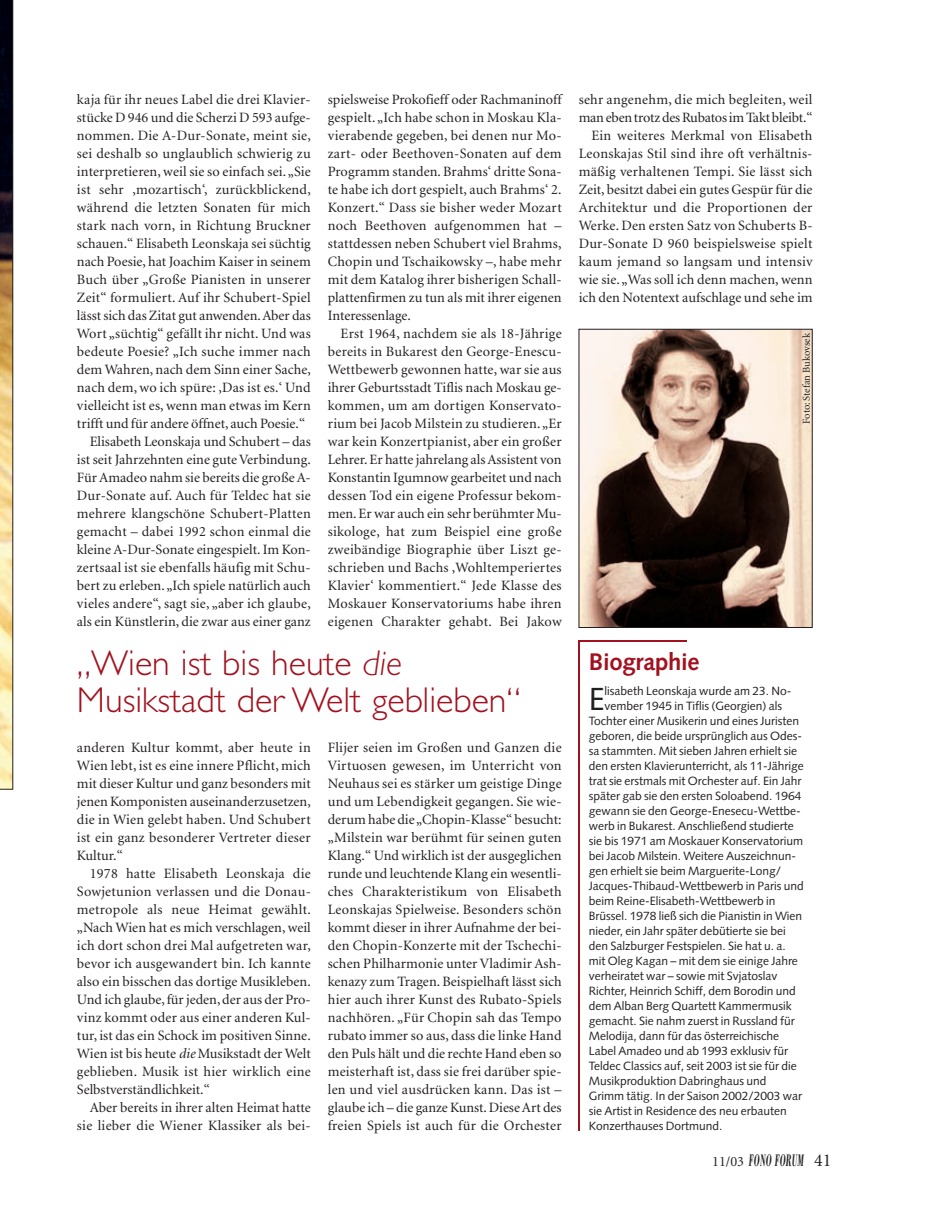
<style>
.page{position:relative;width:930px;height:1215px;background:#fff}
.page>*{position:absolute;margin:0;border:0;box-sizing:border-box;transform-origin:0 0}
.t1{font:300 36px/37.5px "Gill Sans";color:#a2111f}
.t2{font:31.95px "Syntax";color:#231f20}
.t3{font:700 24px "Syntax";letter-spacing:-.01em;color:#a2111f}
.t4{font:italic 700 17.25px "Bodoni";letter-spacing:.025em;color:#231f20;scale:.45 1}
.t5{font:14.25px/18px "Minion";letter-spacing:.01em;color:#231f20;text-align:justify}
.t6{font:12px "Syntax";color:#231f20}
.t7{font:10.5px "Minion";color:#231f20}
.s1{font-style:italic}
.s2{font-family:"Minion";font-weight:400;font-style:normal;font-size:14.25px}
.s3{font-family:"Minion";font-weight:400;font-style:normal;font-size:18px}
</style>
<div class="page">
<svg style="left:0;top:0;width:13px;height:790px;background:#9a8864"></svg>
<hr style="left:579px;top:640px;width:108px;height:2px;background:#a2111f">
<hr style="left:579px;top:641px;width:1px;height:489px;background:#a2111f">
<img style="left:581px;top:331px;width:230px;height:295px">
<div style="left:579px;top:329px;width:234px;height:299px;border:1px solid #231f20"></div>
<p class="t5" style="left:77px;top:92px;width:235px">kaja für ihr neues Label die drei Klavier-</p>
<p class="t5" style="left:77px;top:110px;width:235px">stücke D 946 und die Scherzi D 593 aufge-</p>
<p class="t5" style="left:77px;top:128px;width:235px">nommen. Die A-Dur-Sonate, meint sie,</p>
<p class="t5" style="left:77px;top:146px;width:235px">sei deshalb so unglaublich schwierig zu</p>
<p class="t5" style="left:77px;top:164px;width:235px">interpretieren, weil sie so einfach sei.„Sie</p>
<p class="t5" style="left:77px;top:182px;width:235px">ist sehr ,mozartisch‘, zurückblickend,</p>
<p class="t5" style="left:77px;top:200px;width:235px">während die letzten Sonaten für mich</p>
<p class="t5" style="left:77px;top:218px;width:235px">stark nach vorn, in Richtung Bruckner</p>
<p class="t5" style="left:77px;top:236px;width:235px">schauen.“ Elisabeth Leonskaja sei süchtig</p>
<p class="t5" style="left:77px;top:254px;width:235px">nach Poesie, hat Joachim Kaiser in seinem</p>
<p class="t5" style="left:77px;top:272px;width:235px">Buch über „Große Pianisten in unserer</p>
<p class="t5" style="left:77px;top:290px;width:235px">Zeit“ formuliert. Auf ihr Schubert-Spiel</p>
<p class="t5" style="left:77px;top:308px;width:235px">lässt sich das Zitat gut anwenden.Aber das</p>
<p class="t5" style="left:77px;top:326px;width:235px">Wort „süchtig“ gefällt ihr nicht. Und was</p>
<p class="t5" style="left:77px;top:344px;width:235px">bedeute Poesie? „Ich suche immer nach</p>
<p class="t5" style="left:77px;top:362px;width:235px">dem Wahren, nach dem Sinn einer Sache,</p>
<p class="t5" style="left:77px;top:380px;width:235px">nach dem, wo ich spüre: ,Das ist es.‘ Und</p>
<p class="t5" style="left:77px;top:398px;width:235px">vielleicht ist es, wenn man etwas im Kern</p>
<p class="t5" style="left:77px;top:416px;width:230px">trifft und für andere öffnet, auch Poesie.“</p>
<p class="t5" style="left:90px;top:434px;width:223px">Elisabeth Leonskaja und Schubert – das</p>
<p class="t5" style="left:77px;top:452px;width:235px">ist seit Jahrzehnten eine gute Verbindung.</p>
<p class="t5" style="left:77px;top:470px;width:235px">Für Amadeo nahm sie bereits die große A-</p>
<p class="t5" style="left:77px;top:488px;width:235px">Dur-Sonate auf. Auch für Teldec hat sie</p>
<p class="t5" style="left:77px;top:506px;width:235px">mehrere klangschöne Schubert-Platten</p>
<p class="t5" style="left:77px;top:524px;width:235px">gemacht – dabei 1992 schon einmal die</p>
<p class="t5" style="left:77px;top:542px;width:235px">kleine A-Dur-Sonate eingespielt. Im Kon-</p>
<p class="t5" style="left:77px;top:560px;width:235px">zertsaal ist sie ebenfalls häufig mit Schu-</p>
<p class="t5" style="left:77px;top:578px;width:235px">bert zu erleben.„Ich spiele natürlich auch</p>
<p class="t5" style="left:77px;top:596px;width:235px">vieles andere“, sagt sie, „aber ich glaube,</p>
<p class="t5" style="left:77px;top:614px;width:235px">als ein Künstlerin, die zwar aus einer ganz</p>
<p class="t5" style="left:328px;top:92px;width:235px">spielsweise Prokofieff oder Rachmaninoff gespielt.„Ich habe schon in Moskau Kla&shy;vierabende gegeben, bei denen nur Mo&shy;zart- oder Beethoven-Sonaten auf dem Programm standen. Brahms‘ dritte Sona&shy;te habe ich dort gespielt, auch Brahms‘ 2.<br>Konzert.“ Dass sie bisher weder Mozart noch Beethoven aufgenommen hat – stattdessen neben Schubert viel Brahms, Chopin und Tschaikowsky –, habe mehr mit dem Katalog ihrer bisherigen Schall&shy;plattenfirmen zu tun als mit ihrer eigenen Interessenlage.</p>
<p class="t5" style="left:328px;top:326px;width:235px;text-indent:13px">Erst 1964, nachdem sie als 18-Jährige bereits in Bukarest den George-Enescu-Wettbewerb gewonnen hatte, war sie aus ihrer Geburtsstadt Tiflis nach Moskau ge&shy;kommen, um am dortigen Konservato&shy;rium bei Jacob Milstein zu studieren.„Er war kein Konzertpianist, aber ein großer Lehrer. Er hatte jahrelang als Assistent von Konstantin Igumnow gearbeitet und nach dessen Tod ein eigene Professur bekom&shy;men. Er war auch ein sehr berühmter Mu&shy;sikologe, hat zum Beispiel eine große zweibändige Biographie über Liszt ge&shy;schrieben und Bachs ,Wohltemperiertes Klavier‘ kommentiert.“ Jede Klasse des Moskauer Konservatoriums habe ihren eigenen Charakter gehabt. Bei Jakow</p>
<h1 class="t1" style="left:77px;top:648px;width:445px">„Wien ist bis heute <span class="s1">die<br></span>Musikstadt der Welt geblieben“</h1>
<p class="t5" style="left:77px;top:740px;width:235px">anderen Kultur kommt, aber heute in Wien lebt, ist es eine innere Pflicht, mich mit dieser Kultur und ganz besonders mit jenen Komponisten auseinanderzusetzen, die in Wien gelebt haben. Und Schubert ist ein ganz besonderer Vertreter dieser Kultur.“</p>
<p class="t5" style="left:77px;top:866px;width:235px;text-indent:13px">1978 hatte Elisabeth Leonskaja die Sowjetunion verlassen und die Donau&shy;metropole als neue Heimat gewählt. „Nach Wien hat es mich verschlagen, weil ich dort schon drei Mal aufgetreten war, bevor ich ausgewandert bin. Ich kannte also ein bisschen das dortige Musikleben.<br>Und ich glaube, für jeden, der aus der Pro&shy;vinz kommt oder aus einer anderen Kul&shy;tur, ist das ein Schock im positiven Sinne.<br>Wien ist bis heute <span class="s1">die</span> Musikstadt der Welt geblieben. Musik ist hier wirklich eine Selbstverständlichkeit.“</p>
<p class="t5" style="left:77px;top:1100px;width:235px;text-align:right">Aber bereits in ihrer alten Heimat hatte sie lieber die Wiener Klassiker als bei-</p>
<p class="t5" style="left:328px;top:740px;width:235px">Flijer seien im Großen und Ganzen die Virtuosen gewesen, im Unterricht von Neuhaus sei es stärker um geistige Dinge und um Lebendigkeit gegangen. Sie wie&shy;derum habe die „Chopin-Klasse“ besucht: „Milstein war berühmt für seinen guten Klang.“ Und wirklich ist der ausgeglichen runde und leuchtende Klang ein wesentli&shy;ches Charakteristikum von Elisabeth Leonskajas Spielweise. Besonders schön kommt dieser in ihrer Aufnahme der bei&shy;den Chopin-Konzerte mit der Tschechi&shy;schen Philharmonie unter Vladimir Ash&shy;kenazy zum Tragen. Beispielhaft lässt sich hier auch ihrer Kunst des Rubato-Spiels nachhören. „Für Chopin sah das Tempo rubato immer so aus, dass die linke Hand den Puls hält und die rechte Hand eben so meisterhaft ist, dass sie frei darüber spie&shy;len und viel ausdrücken kann. Das ist – glaube ich – die ganze Kunst. Diese Art des freien Spiels ist auch für die Orchester</p>
<p class="t5" style="left:579px;top:92px;width:235px;text-align:right">sehr angenehm, die mich begleiten, weil man eben trotz des Rubatos im Takt bleibt.“ Ein weiteres Merkmal von Elisabeth Leonskajas Stil sind ihre oft verhältnis&shy;mäßig verhaltenen Tempi. Sie lässt sich Zeit, besitzt dabei ein gutes Gespür für die Architektur und die Proportionen der Werke. Den ersten Satz von Schuberts B-Dur-Sonate D 960 beispielsweise spielt kaum jemand so langsam und intensiv wie sie.„Was soll ich denn machen, wenn ich den Notentext aufschlage und sehe im</p>
<p class="t7" style="left:802px;top:424px;width:93px;rotate:-90deg">Foto: Stefan Bukovsek</p>
<h3 class="t3" style="left:589px;top:652px;width:112px">Biographie</h3>
<h2 class="t2" style="left:589px;top:686px;width:17px">E</h2>
<p class="t6" style="left:605px;top:686px;width:188px">lisabeth Leonskaja wurde am 23. No-</p>
<p class="t6" style="left:605px;top:701px;width:179px">vember 1945 in Tiflis (Georgien) als</p>
<p class="t6" style="left:589px;top:716px;width:212px">Tochter einer Musikerin und eines Juristen</p>
<p class="t6" style="left:589px;top:731px;width:215px">geboren, die beide ursprünglich aus Odes-</p>
<p class="t6" style="left:589px;top:746px;width:210px">sa stammten. Mit sieben Jahren erhielt sie</p>
<p class="t6" style="left:589px;top:761px;width:217px">den ersten Klavierunterricht, als 11-Jährige</p>
<p class="t6" style="left:589px;top:776px;width:214px">trat sie erstmals mit Orchester auf. Ein Jahr</p>
<p class="t6" style="left:589px;top:791px;width:214px">später gab sie den ersten Soloabend. 1964</p>
<p class="t6" style="left:589px;top:806px;width:214px">gewann sie den George-Enesecu-Wettbe-</p>
<p class="t6" style="left:589px;top:821px;width:207px">werb in Bukarest. Anschließend studierte</p>
<p class="t6" style="left:589px;top:836px;width:216px">sie bis 1971 am Moskauer Konservatorium</p>
<p class="t6" style="left:589px;top:851px;width:209px">bei Jacob Milstein. Weitere Auszeichnun-</p>
<p class="t6" style="left:589px;top:866px;width:194px">gen erhielt sie beim Marguerite-Long/</p>
<p class="t6" style="left:589px;top:881px;width:217px">Jacques-Thibaud-Wettbewerb in Paris und</p>
<p class="t6" style="left:589px;top:896px;width:188px">beim Reine-Elisabeth-Wettbewerb in</p>
<p class="t6" style="left:589px;top:911px;width:215px">Brüssel. 1978 ließ sich die Pianistin in Wien</p>
<p class="t6" style="left:589px;top:926px;width:199px">nieder, ein Jahr später debütierte sie bei</p>
<p class="t6" style="left:589px;top:941px;width:199px">den Salzburger Festspielen. Sie hat u. a.</p>
<p class="t6" style="left:589px;top:956px;width:211px">mit Oleg Kagan – mit dem sie einige Jahre</p>
<p class="t6" style="left:589px;top:971px;width:190px">verheiratet war – sowie mit Svjatoslav</p>
<p class="t6" style="left:589px;top:986px;width:209px">Richter, Heinrich Schiff, dem Borodin und</p>
<p class="t6" style="left:589px;top:1001px;width:205px">dem Alban Berg Quartett Kammermusik</p>
<p class="t6" style="left:589px;top:1016px;width:208px">gemacht. Sie nahm zuerst in Russland für</p>
<p class="t6" style="left:589px;top:1031px;width:192px">Melodija, dann für das österreichische</p>
<p class="t6" style="left:589px;top:1046px;width:201px">Label Amadeo und ab 1993 exklusiv für</p>
<p class="t6" style="left:589px;top:1061px;width:210px">Teldec Classics auf, seit 2003 ist sie für die</p>
<p class="t6" style="left:589px;top:1076px;width:179px">Musikproduktion Dabringhaus und</p>
<p class="t6" style="left:589px;top:1091px;width:215px">Grimm tätig. In der Saison 2002/2003 war</p>
<p class="t6" style="left:589px;top:1106px;width:199px">sie Artist in Residence des neu erbauten</p>
<p class="t6" style="left:589px;top:1121px;width:135px">Konzerthauses Dortmund.</p>
<p class="t4" style="left:712px;top:1155px;width:266px"><span class="s2">11/03</span> FONO FORUM <span class="s3">41</span></p>
</div>
